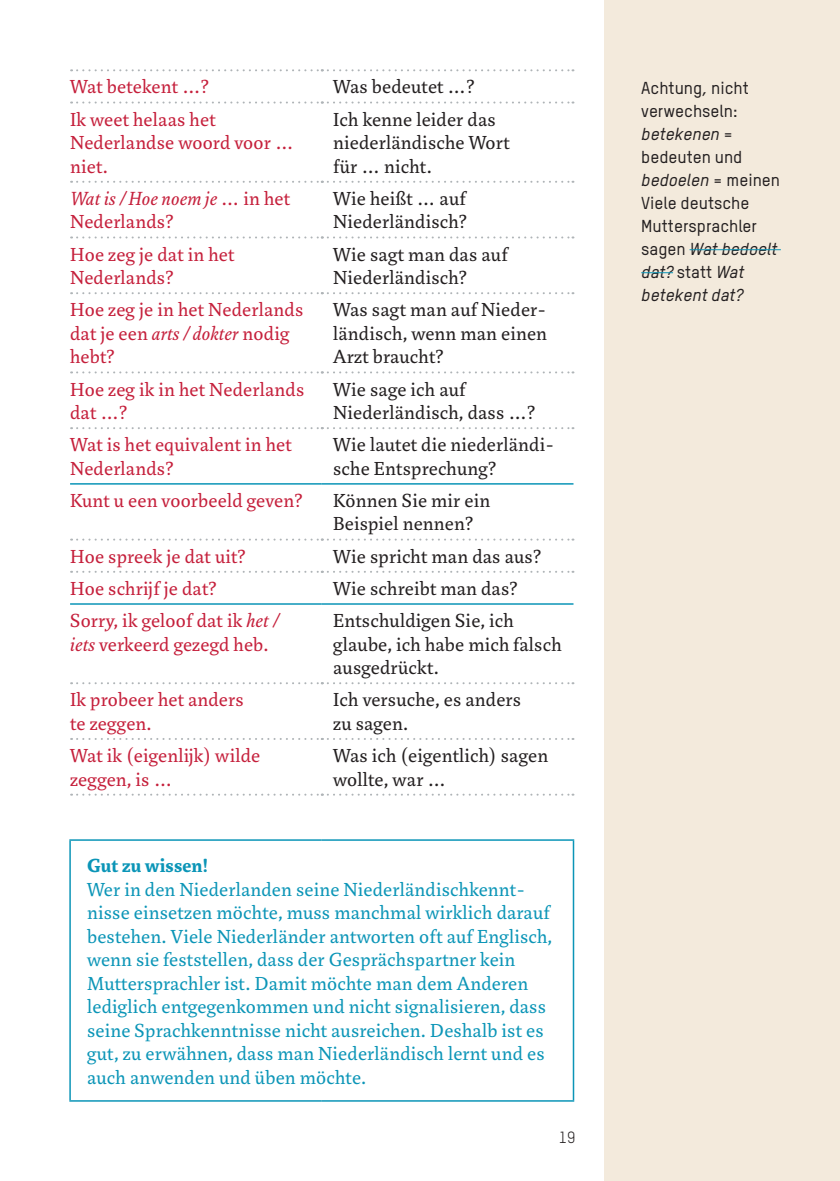
<style>
.page{position:relative;width:840px;height:1181px;background:#fff}
.page>*{position:absolute;margin:0;border:0;box-sizing:border-box;transform-origin:0 0}
.t1{font:20.4px/23.4px "Marat Pro";letter-spacing:.01em;color:#231f20}
.t2{font:20.4px/23.4px "Marat Pro";letter-spacing:.01em;color:#0b95b7}
.t3{font:20.4px/23.4px "Marat Pro";letter-spacing:.01em;color:#c51f3b}
.t4{font:700 20.4px "Marat Pro";letter-spacing:.01em;color:#0b95b7}
.t5{font:500 17px/23px "TSTAR";color:#231f20}
.t6{font:italic 500 17px/23px "TSTARPRO";color:#231f20}
.t7{font:16px "TSTARPRO";color:#231f20}
.s1{font-style:italic}
.s2{font-family:"TSTAR";font-style:normal}
</style>
<div class="page">
<div style="left:603px;top:0;width:236px;height:1180px;background:#f3eadc"></div>
<hr style="left:572px;top:840px;width:2px;height:259px;background:#0b95b7">
<svg style="left:71px;top:181px;width:502px;height:2px"></svg>
<svg style="left:71px;top:236px;width:502px;height:2px"></svg>
<svg style="left:71px;top:292px;width:502px;height:2px"></svg>
<svg style="left:71px;top:371px;width:502px;height:2px"></svg>
<svg style="left:71px;top:538px;width:502px;height:2px"></svg>
<svg style="left:71px;top:738px;width:502px;height:1px"></svg>
<svg style="left:71px;top:69px;width:502px;height:2px"></svg>
<svg style="left:71px;top:101px;width:502px;height:2px"></svg>
<hr style="left:70px;top:603px;width:252px;height:1px;background:#0b95b7">
<svg style="left:71px;top:570px;width:502px;height:2px"></svg>
<hr style="left:322px;top:603px;width:251px;height:1px;background:#0b95b7">
<hr style="left:69px;top:839px;width:253px;height:1px;background:#0b95b7">
<hr style="left:69px;top:840px;width:2px;height:259px;background:#0b95b7">
<hr style="left:322px;top:839px;width:252px;height:1px;background:#0b95b7">
<hr style="left:69px;top:1099px;width:253px;height:2px;background:#0b95b7">
<hr style="left:322px;top:1099px;width:252px;height:2px;background:#0b95b7">
<svg style="left:71px;top:682px;width:502px;height:2px"></svg>
<svg style="left:71px;top:793px;width:502px;height:2px"></svg>
<hr style="left:70px;top:483px;width:252px;height:1px;background:#0b95b7">
<svg style="left:71px;top:427px;width:502px;height:2px"></svg>
<hr style="left:322px;top:483px;width:251px;height:1px;background:#0b95b7">
<hr style="left:689px;top:249px;width:91px;height:1px;background:#0b95b7">
<hr style="left:641px;top:272px;width:32px;height:1px;background:#0b95b7">
<p class="t3" style="left:70px;top:77px;width:141px">Wat betekent …?</p>
<p class="t1" style="left:333px;top:77px;width:143px">Was bedeutet …?</p>
<p class="t3" style="left:70px;top:109px;width:225px">Ik weet helaas het<br>Nederlandse woord voor … niet.</p>
<p class="t1" style="left:333px;top:109px;width:178px">Ich kenne leider das niederländische Wort für … nicht.</p>
<p class="t3" style="left:70px;top:188px;width:221px"><span class="s1">Wat is / Hoe noem je</span> … in het<br>Nederlands?</p>
<p class="t1" style="left:333px;top:188px;width:136px">Wie heißt … auf<br>Niederländisch?</p>
<p class="t3" style="left:70px;top:244px;width:166px">Hoe zeg je dat in het<br>Nederlands?</p>
<p class="t1" style="left:333px;top:244px;width:176px">Wie sagt man das auf<br>Niederländisch?</p>
<p class="t3" style="left:70px;top:300px;width:234px">Hoe zeg je in het Nederlands dat je een <span class="s1">arts / dokter</span> nodig hebt?</p>
<p class="t1" style="left:333px;top:300px;width:215px;text-align:justify">Was sagt man auf Nieder&shy;ländisch, wenn man einen Arzt braucht?</p>
<p class="t3" style="left:70px;top:379px;width:236px">Hoe zeg ik in het Nederlands dat …?</p>
<p class="t1" style="left:333px;top:379px;width:204px">Wie sage ich auf<br>Niederländisch, dass …?</p>
<p class="t3" style="left:70px;top:434px;width:223px">Wat is het equivalent in het<br>Nederlands?</p>
<p class="t1" style="left:333px;top:434px;width:222px">Wie lautet die niederländi&shy;sche Entsprechung?</p>
<p class="t3" style="left:70px;top:490px;width:234px">Kunt u een voorbeeld geven?</p>
<p class="t1" style="left:333px;top:490px;width:158px">Können Sie mir ein<br>Beispiel nennen?</p>
<p class="t3" style="left:70px;top:546px;width:177px">Hoe spreek je dat uit?</p>
<p class="t1" style="left:333px;top:546px;width:210px">Wie spricht man das aus?</p>
<p class="t3" style="left:70px;top:578px;width:148px">Hoe schrijf je dat?</p>
<p class="t1" style="left:333px;top:578px;width:186px">Wie schreibt man das?</p>
<p class="t3" style="left:70px;top:610px;width:210px">Sorry, ik geloof dat ik <span class="s1">het / iets</span> verkeerd gezegd heb.</p>
<p class="t1" style="left:333px;top:610px;width:230px">Entschuldigen Sie, ich glaube, ich habe mich falsch ausgedrückt.</p>
<p class="t3" style="left:70px;top:689px;width:175px">Ik probeer het anders te zeggen.</p>
<p class="t1" style="left:333px;top:689px;width:189px">Ich versuche, es anders zu sagen.</p>
<p class="t3" style="left:70px;top:745px;width:191px">Wat ik (eigenlijk) wilde zeggen, is …</p>
<p class="t1" style="left:333px;top:745px;width:216px">Was ich (eigentlich) sagen wollte, war …</p>
<p class="t4" style="left:87px;top:853px;width:122px">Gut zu wissen!</p>
<p class="t2" style="left:87px;top:879px;width:466px">Wer in den Niederlanden seine Niederländisch kennt&shy;nisse einsetzen möchte, muss manchmal wirklich darauf bestehen. Viele Niederländer antworten oft auf Englisch, wenn sie feststellen, dass der Gesprächspartner kein Muttersprachler ist. Damit möchte man dem Anderen lediglich entgegenkommen und nicht signalisieren, dass seine Sprachkenntnisse nicht ausreichen. Deshalb ist es gut, zu erwähnen, dass man Niederländisch lernt und es auch anwenden und üben möchte.</p>
<p class="t7" style="left:558px;top:1131px;width:18px">19</p>
<p class="t5" style="left:641px;top:78px;width:109px">Achtung, nicht verwechseln:</p>
<p class="t6" style="left:641px;top:124px;width:94px">betekenen <span class="s2">=</span></p>
<p class="t5" style="left:641px;top:147px;width:103px">bedeuten und</p>
<p class="t6" style="left:641px;top:170px;width:140px">bedoelen <span class="s2">= meinen</span></p>
<p class="t5" style="left:641px;top:193px;width:117px">Viele deutsche<br>Muttersprachler</p>
<p class="t6" style="left:641px;top:239px;width:137px"><span class="s2">sagen</span> Wat bedoelt dat? <span class="s2">statt</span> Wat betekent dat?</p>
</div>
